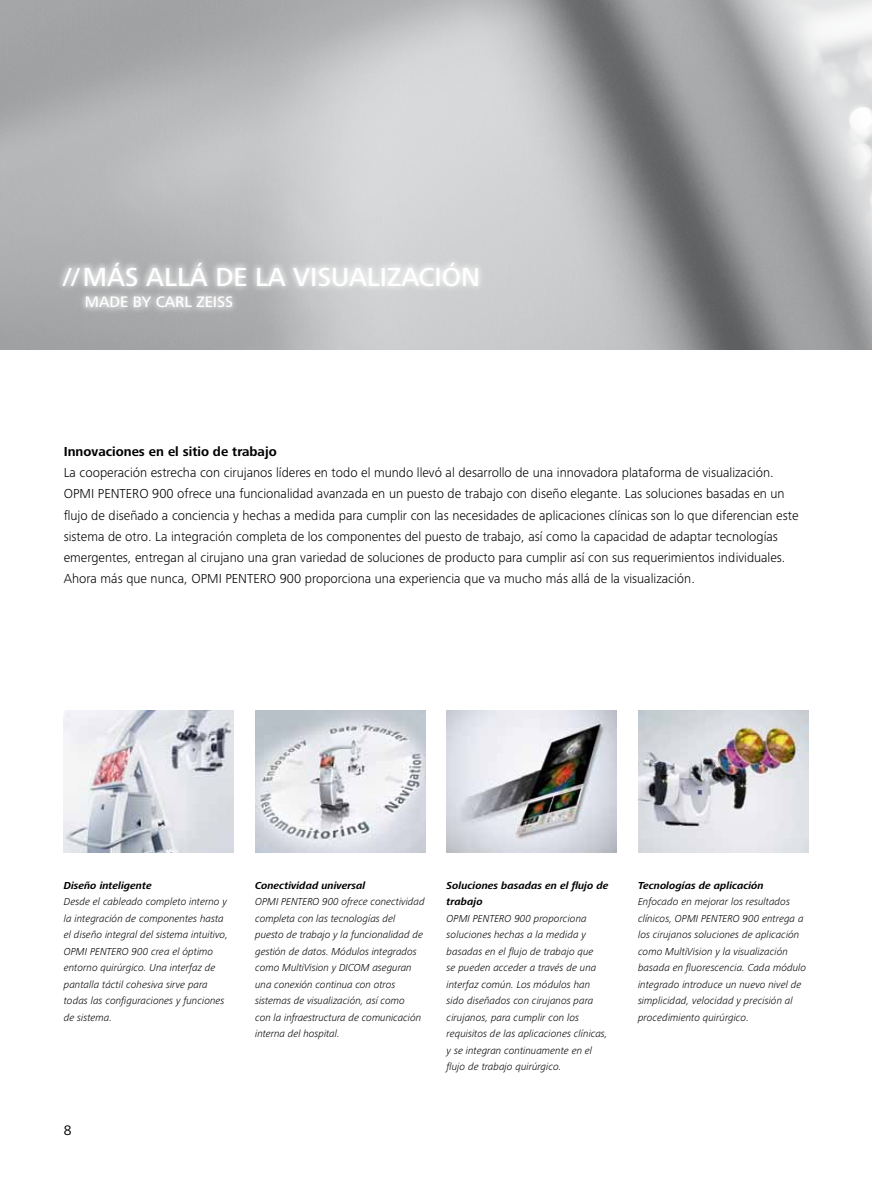
<style>
.page{position:relative;width:872px;height:1178px;background:#fff}
.page>*{position:absolute;margin:0;border:0;box-sizing:border-box;transform-origin:0 0}
.t1{font:500 27px "Zeiss Frutiger Next Pro";color:#fff}
.t2{font:500 15.75px "Zeiss Frutiger Next Pro";color:#fff}
.t3{font:14.25px "Zeiss Frutiger Next Pro";color:#000}
.t4{font:300 13.5px/21.1px "Zeiss Frutiger Next Pro";color:#000}
.t5{font:700 13.5px "Zeiss Frutiger Next Pro";color:#000}
.t6{font:italic 300 10.5px/16.5px "Zeiss Frutiger Next Pro";color:#000}
.t7{font:italic 700 10.5px/16.5px "Zeiss Frutiger Next Pro";color:#000}
</style>
<div class="page">
<img style="left:0;top:0;width:872px;height:350px">
<img style="left:255px;top:711px;width:170px;height:142px">
<img style="left:64px;top:711px;width:170px;height:142px">
<img style="left:638px;top:711px;width:170px;height:142px">
<img style="left:446px;top:711px;width:171px;height:142px">
<div style="left:56px;top:255px;width:430px;height:60px;background:#fff;opacity:.75"></div>
<div style="left:57px;top:256px;width:427px;height:57px;background:#fff;opacity:.8"></div>
<h1 class="t1" style="left:63px;top:261px;width:330px">// MÁS ALLÁ DE LA VI SUALIZACI</h1>
<h1 class="t1" style="left:442px;top:261px;width:36px">ÓN</h1>
<h2 class="t2" style="left:85px;top:293px;width:150px">MADE BY CARL ZEI SS</h2>
<p class="t5" style="left:64px;top:444px;width:214px">Innovaciones en el sitio de trabajo</p>
<p class="t4" style="left:64px;top:462px;width:736px">La cooperación estrecha con cirujanos líderes en todo el mundo llevó al desarrollo de una innovadora plataforma de visualización.<br>OPMI PENTERO 900 ofrece una funcionalidad avanzada en un puesto de trabajo con diseño elegante. Las soluciones basadas en un flujo de diseñado a conciencia y hechas a medida para cumplir con las necesidades de aplicaciones clínicas son lo que diferencian este sistema de otro. La integración completa de los componentes del puesto de trabajo, así como la capacidad de adaptar tecnologías emergentes, entregan al cirujano una gran variedad de soluciones de producto para cumplir así con sus requerimientos individuales.<br>Ahora más que nunca, OPMI PENTERO 900 proporciona una experiencia que va mucho más allá de la visualización.</p>
<p class="t7" style="left:64px;top:877px;width:89px">Diseño inteligente</p>
<p class="t6" style="left:64px;top:893px;width:166px">Desde el cableado completo interno y la integración de componentes hasta el diseño integral del sistema intuitivo, OPMI PENTERO 900 crea el óptimo entorno quirúrgico. Una interfaz de pantalla táctil cohesiva sirve para todas las configuraciones y funciones de sistema.</p>
<h3 class="t3" style="left:64px;top:1122px;width:9px">8</h3>
<p class="t7" style="left:255px;top:877px;width:112px">Conectividad universal</p>
<p class="t6" style="left:255px;top:893px;width:171px">OPMI PENTERO 900 ofrece conectividad completa con las tecnologías del puesto de trabajo y la funcionalidad de gestión de datos. Módulos integrados como MultiVision y DICOM aseguran una conexión continua con otros sistemas de visualización, así como<br>con la infraestructura de comunicación interna del hospital.</p>
<p class="t7" style="left:446px;top:877px;width:163px">Soluciones basadas en el flujo de trabajo</p>
<p class="t6" style="left:446px;top:910px;width:162px">OPMI PENTERO 900 proporciona soluciones hechas a la medida y basadas en el flujo de trabajo que<br>se pueden acceder a través de una interfaz común. Los módulos han sido diseñados con cirujanos para cirujanos, para cumplir con los requisitos de las aplicaciones clínicas, y se integran continuamente en el flujo de trabajo quirúrgico.</p>
<p class="t7" style="left:638px;top:877px;width:127px">Tecnologías de aplicación</p>
<p class="t6" style="left:638px;top:893px;width:170px">Enfocado en mejorar los resultados clínicos, OPMI PENTERO 900 entrega a los cirujanos soluciones de aplicación como MultiVision y la visualización basada en fluorescencia. Cada módulo integrado introduce un nuevo nivel de simplicidad, velocidad y precisión al procedimiento quirúrgico.</p>
</div>
